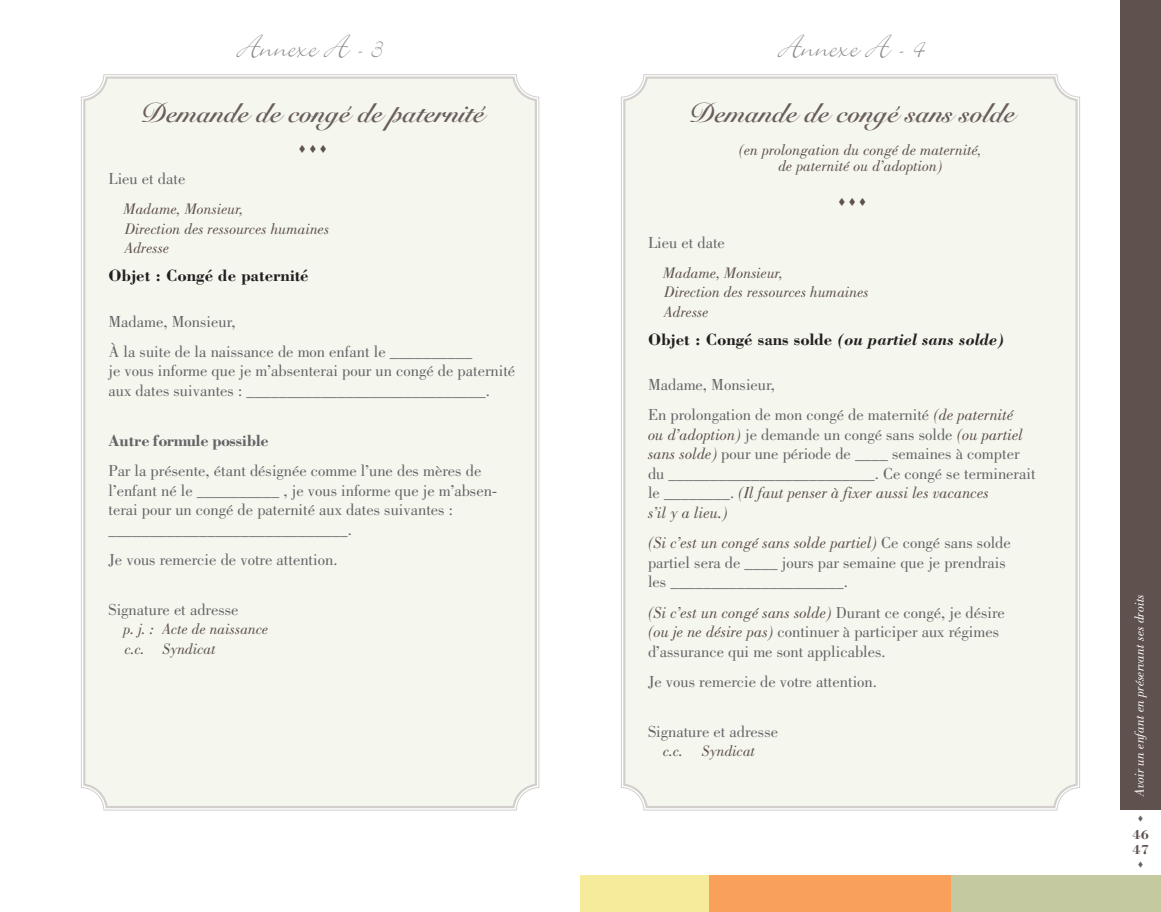
<style>
.page{position:relative;width:1161px;height:912px;background:#fff}
.page>*{position:absolute;margin:0;border:0;box-sizing:border-box;transform-origin:0 0}
.t1{font:36px "Bickley Script Plain";color:#88898c}
.t2{font:700 27px "Snell Roundhand";color:#6a5e5b}
.t3{font:700 16.8px "Bodoni";color:#231f20}
.t4{font:16.5px/19.5px "Bodoni";color:#636466}
.t5{font:700 16.5px "Bodoni";color:#636466}
.t6{font:italic 15.75px/19.5px "Bodoni";color:#5e514e}
.t7{font:italic 13.5px "Bodoni";color:#fff}
.t8{font:700 13.5px/15px "Bodoni";color:#5e514e}
.s1{font-style:italic}
.s2{font-style:italic;color:#5e514e}
</style>
<div class="page">
<div style="left:1120px;top:0;width:41px;height:810px;background:#5e514e"></div>
<div style="left:950px;top:875px;width:211px;height:36px;background:#c4c99f"></div>
<div style="left:701px;top:875px;width:249px;height:36px;background:#f9a05b"></div>
<div style="left:581px;top:875px;width:128px;height:36px;background:#f6eb9a"></div>
<div style="left:82px;top:75px;width:456px;height:734px;background:#f5f6ee"></div>
<div style="left:622px;top:75px;width:457px;height:734px;background:#f5f6ee"></div>
<svg style="left:300px;top:145px;width:26px;height:8px"></svg>
<svg style="left:839px;top:197px;width:27px;height:8px"></svg>
<h1 class="t1" style="left:237px;top:22px;width:147px">Annexe A - 3</h1>
<h2 class="t2" style="left:141px;top:103px;width:345px">Demande de congé de paternité</h2>
<p class="t4" style="left:108px;top:170px;width:78px">Lieu et date</p>
<p class="t6" style="left:123px;top:201px;width:207px">Madame, Monsieur,<br>Direction des ressources humaines<br>Adresse</p>
<p class="t3" style="left:108px;top:269px;width:202px">Objet : Congé de paternité</p>
<p class="t4" style="left:108px;top:307px;width:365px;line-height:30.3px">Madame, Monsieur,<br>À la suite de la naissance de mon enfant le __________</p>
<p class="t4" style="left:108px;top:362px;width:408px">je vous informe que je m’absenterai pour un congé de paternité aux dates suivantes : _____________________________.</p>
<p class="t5" style="left:108px;top:434px;width:162px">Autre formule possible</p>
<p class="t4" style="left:108px;top:462px;width:390px">Par la présente, étant désignée comme l’une des mères de l’enfant né le __________ , je vous informe que je m’absen&shy;terai pour un congé de paternité aux dates suivantes : _____________________________.</p>
<p class="t4" style="left:108px;top:551px;width:230px">Je vous remercie de votre attention.</p>
<p class="t4" style="left:108px;top:601px;width:132px">Signature et adresse</p>
<p class="t6" style="left:123px;top:620px;width:146px">p. j. : Acte de naissance c.c. Syndicat</p>
<h1 class="t1" style="left:779px;top:22px;width:147px">Annexe A - 4</h1>
<h2 class="t2" style="left:689px;top:103px;width:327px">Demande de congé sans solde</h2>
<p class="t6" style="left:739px;top:143px;width:245px;line-height:16.5px;text-align:center">(en prolongation du congé de maternité, de paternité ou d’adoption)</p>
<p class="t4" style="left:648px;top:234px;width:78px">Lieu et date</p>
<p class="t6" style="left:663px;top:264px;width:207px">Madame, Monsieur,<br>Direction des ressources humaines<br>Adresse</p>
<p class="t3" style="left:648px;top:333px;width:357px">Objet : Congé sans solde <span class="s1">(ou partiel sans solde)</span></p>
<p class="t4" style="left:648px;top:371px;width:367px;line-height:30.3px">Madame, Monsieur,<br>En prolongation de mon congé de maternité <span class="s2">(de paternité</span></p>
<p class="t4" style="left:648px;top:426px;width:389px"><span class="s2">ou d’adoption)</span> je demande un congé sans solde <span class="s2">(ou partiel sans solde)</span> pour une période de ____ semaines à compter du _________________________. Ce congé se terminerait le ________. <span class="s2">(Il faut penser à fixer aussi les vacances<br>s’il y a lieu.)</span></p>
<p class="t4" style="left:648px;top:534px;width:364px"><span class="s2">(Si c’est un congé sans solde partiel)</span> Ce congé sans solde partiel sera de ____ jours par semaine que je prendrais les _____________________.</p>
<p class="t4" style="left:648px;top:604px;width:358px"><span class="s2">(Si c’est un congé sans solde)</span> Durant ce congé, je désire <span class="s2">(ou je ne désire pas)</span> continuer à participer aux régimes d’assurance qui me sont applicables.</p>
<p class="t4" style="left:648px;top:673px;width:230px">Je vous remercie de votre attention.</p>
<p class="t4" style="left:648px;top:723px;width:132px">Signature et adresse</p>
<p class="t6" style="left:663px;top:742px;width:94px">c.c. Syndicat</p>
<p class="t7" style="left:1135px;top:795px;width:203px;rotate:-90deg">Avoir un enfant en préservant ses droit s</p>
<p class="t8" style="left:1133px;top:828px;width:18px">46<br>47</p>
</div>
